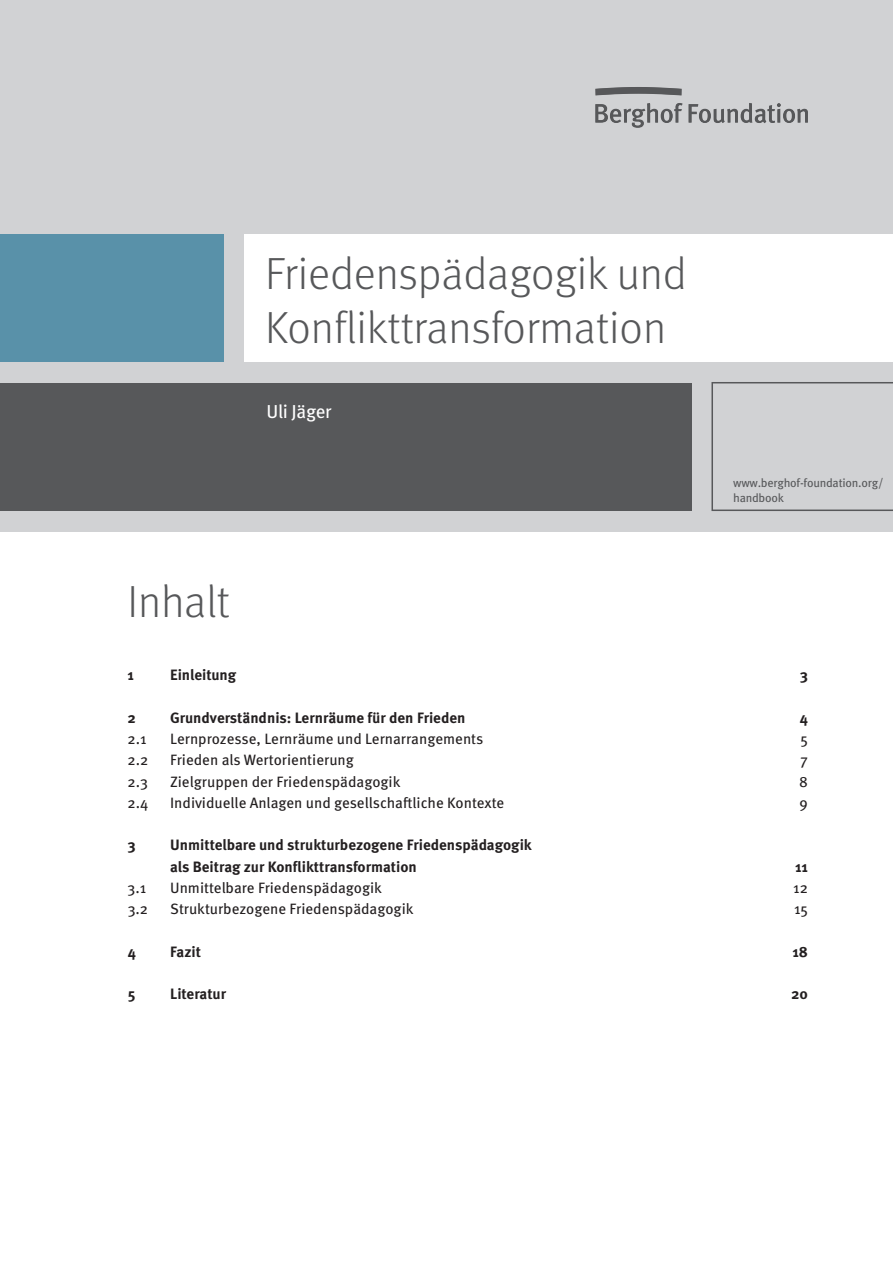
<style>
.page{position:relative;width:893px;height:1263px;background:#fff}
.page>*{position:absolute;margin:0;border:0;box-sizing:border-box;transform-origin:0 0}
.t1{font:300 45px/54px "Meta Pro";color:#57585a}
.t2{font:18.75px "Meta Pro";letter-spacing:-.015em;color:#fff}
.t3{font:15px "Meta Pro";color:#231f20}
.t4{font:700 15px/21.3px "Meta OT";color:#231f20}
.t5{font:12px/14.4px "Meta Pro";letter-spacing:-.015em;color:#57585a}
</style>
<div class="page">
<div style="left:0;top:0;width:893px;height:531px;background:#d1d2d4"></div>
<div style="left:0;top:383px;width:691px;height:127px;background:#57585a"></div>
<div style="left:244px;top:234px;width:649px;height:127px;background:#fff"></div>
<svg style="left:711px;top:382px;width:182px;height:129px"></svg>
<div style="left:0;top:234px;width:223px;height:127px;background:#5991a9"></div>
<svg style="left:595px;top:103px;width:213px;height:25px"></svg>
<svg style="left:595px;top:87px;width:87px;height:8px"></svg>
<h1 class="t1" style="left:265px;top:244px;width:423px">Friedenspädagogik und<br>Konflikttransformation</h1>
<p class="t2" style="left:266px;top:397px;width:67px">Uli Jäger</p>
<h1 class="t1" style="left:128px;top:572px;width:104px">Inhalt</h1>
<p class="t5" style="left:733px;top:475px;width:152px">www.berghof-foundation.org/ handbook</p>
<p class="t4" style="left:128px;top:665px;width:8px">1</p>
<p class="t4" style="left:170px;top:665px;width:68px">Einleitung</p>
<p class="t4" style="left:800px;top:665px;width:10px">3</p>
<p class="t4" style="left:128px;top:707px;width:10px">2</p>
<p class="t4" style="left:170px;top:707px;width:297px">Grundverständnis: Lernräume für den Frieden</p>
<p class="t4" style="left:800px;top:707px;width:10px">4</p>
<p class="t3" style="left:128px;top:727px;width:21px">2.1</p>
<p class="t3" style="left:170px;top:727px;width:315px">Lernprozesse, Lernräume und Lernarrangements</p>
<p class="t3" style="left:800px;top:727px;width:9px">5</p>
<p class="t3" style="left:128px;top:749px;width:22px">2.2</p>
<p class="t3" style="left:170px;top:749px;width:185px">Frieden als Wertorientierung</p>
<p class="t3" style="left:801px;top:749px;width:9px">7</p>
<p class="t3" style="left:128px;top:770px;width:22px">2.3</p>
<p class="t3" style="left:170px;top:770px;width:232px">Zielgruppen der Friedenspädagogik</p>
<p class="t3" style="left:799px;top:770px;width:10px">8</p>
<p class="t3" style="left:128px;top:791px;width:23px">2.4</p>
<p class="t3" style="left:170px;top:791px;width:336px">Individuelle Anlagen und gesellschaftliche Kontexte</p>
<p class="t3" style="left:800px;top:791px;width:10px">9</p>
<p class="t4" style="left:128px;top:835px;width:10px">3</p>
<p class="t4" style="left:170px;top:835px;width:363px">Unmittelbare und strukturbezogene Friedenspädagogik als Beitrag zur Konflikttransformation</p>
<p class="t4" style="left:795px;top:856px;width:14px">11</p>
<p class="t3" style="left:128px;top:876px;width:20px">3.1</p>
<p class="t3" style="left:170px;top:876px;width:213px">Unmittelbare Friedenspädagogik</p>
<p class="t3" style="left:793px;top:876px;width:16px">12</p>
<p class="t3" style="left:128px;top:897px;width:22px">3.2</p>
<p class="t3" style="left:170px;top:897px;width:245px">Strukturbezogene Friedenspädagogik</p>
<p class="t3" style="left:794px;top:897px;width:15px">15</p>
<p class="t4" style="left:128px;top:941px;width:10px">4</p>
<p class="t4" style="left:170px;top:941px;width:32px">Fazit</p>
<p class="t4" style="left:792px;top:941px;width:17px">18</p>
<p class="t4" style="left:128px;top:984px;width:9px">5</p>
<p class="t4" style="left:170px;top:984px;width:57px">Literatur</p>
<p class="t4" style="left:791px;top:984px;width:18px">20</p>
</div>
